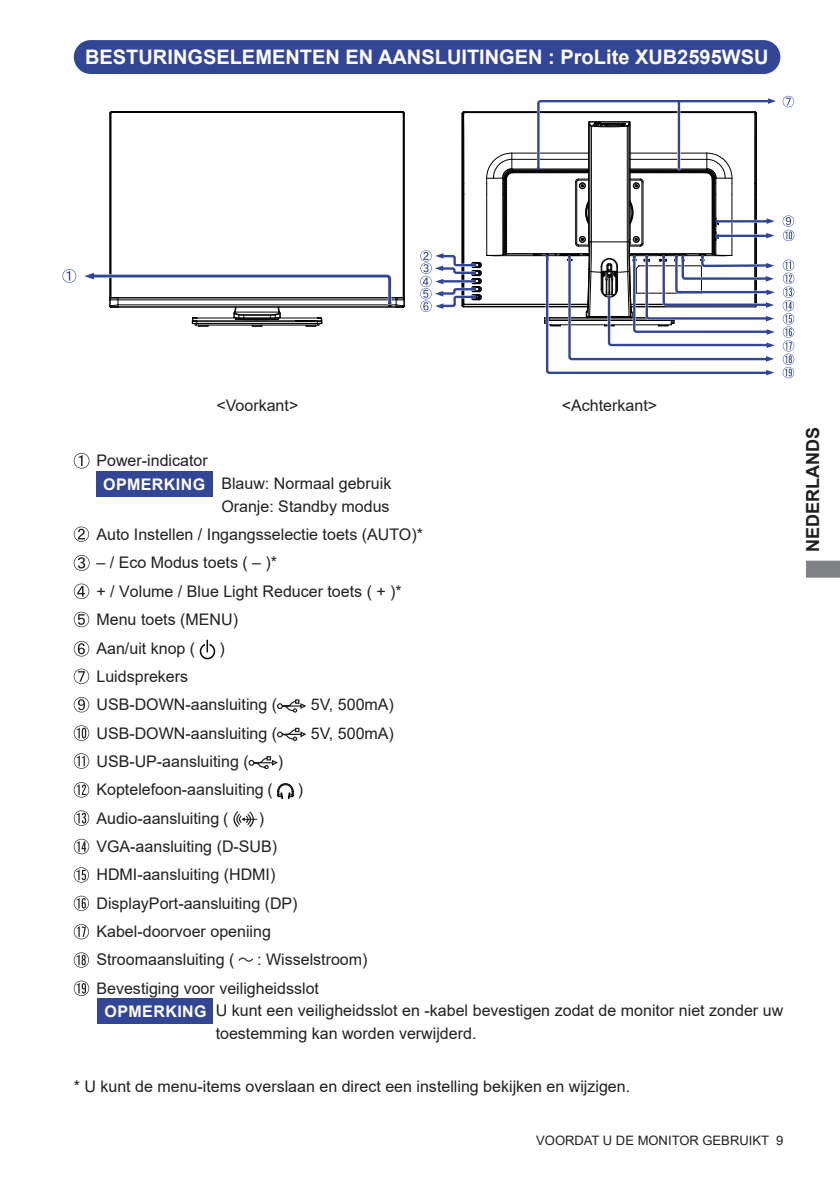
<style>
.page{position:relative;width:840px;height:1191px;background:#fff}
.page>*{position:absolute;margin:0;border:0;box-sizing:border-box;transform-origin:0 0}
.t1{font:700 20px "Arial";color:#fff}
.t2{font:700 18px "Arial";color:#231f20}
.t3{font:16px/28.4px "Arial";color:#231f20}
.t4{font:700 16px "Arial";letter-spacing:.025em;color:#fff}
.t5{font:13px "Arial";color:#231f20}
</style>
<div class="page">
<svg style="left:806px;top:560px;width:33px;height:17px"></svg>
<div style="left:96px;top:471px;width:116px;height:25px;background:#334595"></div>
<div style="left:97px;top:998px;width:115px;height:25px;background:#334595"></div>
<div style="left:75px;top:41px;width:704px;height:32px;background:#334595;border-radius:16px"></div>
<div style="left:74px;top:40px;width:706px;height:34px;border:2px solid #334595;border-radius:16px"></div>
<svg style="left:74px;top:453px;width:15px;height:15px"></svg>
<svg style="left:74px;top:526px;width:15px;height:16px"></svg>
<svg style="left:74px;top:555px;width:15px;height:15px"></svg>
<svg style="left:74px;top:583px;width:15px;height:16px"></svg>
<svg style="left:74px;top:612px;width:15px;height:15px"></svg>
<svg style="left:74px;top:641px;width:15px;height:15px"></svg>
<div style="left:200px;top:643px;width:15px;height:16px;border:1px solid #000;border-radius:50%"></div>
<svg style="left:205px;top:640px;width:4px;height:12px"></svg>
<svg style="left:206px;top:639px;width:2px;height:13px"></svg>
<svg style="left:74px;top:668px;width:15px;height:16px"></svg>
<svg style="left:74px;top:697px;width:15px;height:15px"></svg>
<svg style="left:277px;top:699px;width:29px;height:13px"></svg>
<svg style="left:74px;top:725px;width:15px;height:16px"></svg>
<svg style="left:277px;top:727px;width:29px;height:13px"></svg>
<svg style="left:74px;top:753px;width:15px;height:15px"></svg>
<svg style="left:248px;top:756px;width:30px;height:13px"></svg>
<svg style="left:74px;top:782px;width:15px;height:15px"></svg>
<svg style="left:277px;top:783px;width:16px;height:16px"></svg>
<svg style="left:74px;top:810px;width:15px;height:16px"></svg>
<svg style="left:233px;top:811px;width:24px;height:16px"></svg>
<svg style="left:74px;top:839px;width:15px;height:15px"></svg>
<svg style="left:74px;top:867px;width:15px;height:15px"></svg>
<svg style="left:74px;top:895px;width:15px;height:16px"></svg>
<svg style="left:74px;top:924px;width:15px;height:15px"></svg>
<svg style="left:74px;top:952px;width:15px;height:15px"></svg>
<svg style="left:238px;top:957px;width:15px;height:4px"></svg>
<svg style="left:74px;top:980px;width:15px;height:16px"></svg>
<hr style="left:109px;top:113px;width:1px;height:185px;background:#030303">
<hr style="left:110px;top:113px;width:1px;height:185px;background:#030303">
<hr style="left:402px;top:113px;width:1px;height:185px;background:#030303">
<hr style="left:403px;top:113px;width:1px;height:185px;background:#030303">
<hr style="left:111px;top:112px;width:291px;height:1px;background:#030303">
<hr style="left:111px;top:111px;width:291px;height:1px;background:#030303">
<svg style="left:62px;top:269px;width:343px;height:58px"></svg>
<svg style="left:420px;top:96px;width:373px;height:282px"></svg>
<p class="t1" style="left:85px;top:43px;width:684px">BESTURINGSELEMENTEN EN AANSLUITINGEN : ProLite XUB2595WSU</p>
<p class="t3" style="left:216px;top:391px;width:83px">&lt;Voorkant&gt;</p>
<p class="t3" style="left:561px;top:391px;width:97px">&lt;Achterkant&gt;</p>
<p class="t3" style="left:96px;top:446px;width:113px">Power-indicator</p>
<p class="t3" style="left:221px;top:472px;width:171px;line-height:22.6px">Blauw: Normaal gebruik<br>Oranje: Standby modus</p>
<p class="t3" style="left:96px;top:520px;width:328px">Auto Instellen / Ingangsselectie toets (AUTO)*</p>
<p class="t3" style="left:96px;top:548px;width:307px">– / Eco Modus toets ( – )*<br>+ / Volume / Blue Light Reducer toets ( + )*<br>Menu toets (MENU)<br>Aan/uit knop (</p>
<p class="t4" style="left:103px;top:472px;width:103px">OPMERKING</p>
<p class="t3" style="left:219px;top:634px;width:7px">)</p>
<p class="t3" style="left:96px;top:662px;width:182px">Luidsprekers<br>USB-DOWN-aansluiting (</p>
<p class="t3" style="left:310px;top:690px;width:85px">5V, 500mA)</p>
<p class="t3" style="left:96px;top:718px;width:182px">USB-DOWN-aansluiting (</p>
<p class="t3" style="left:310px;top:718px;width:85px">5V, 500mA)</p>
<p class="t3" style="left:96px;top:747px;width:154px">USB-UP-aansluiting (</p>
<p class="t3" style="left:278px;top:747px;width:7px">)</p>
<p class="t3" style="left:96px;top:775px;width:178px">Koptelefoon-aansluiting (</p>
<p class="t3" style="left:298px;top:775px;width:7px">)</p>
<p class="t3" style="left:96px;top:803px;width:133px">Audio-aansluiting (</p>
<p class="t3" style="left:96px;top:803px;width:202px;text-indent:162px">)<br>VGA-aansluiting (D-SUB)<br>HDMI-aansluiting (HDMI)<br>DisplayPort-aansluiting (DP)<br>Kabel-doorvoer openiing<br>Stroomaansluiting (</p>
<p class="t3" style="left:96px;top:945px;width:272px;text-indent:160px">: Wisselstroom)<br>Bevestiging voor veiligheidsslot</p>
<p class="t3" style="left:215px;top:999px;width:568px;line-height:22.6px">U kunt een veiligheidsslot en -kabel bevestigen zodat de monitor niet zonder uw toestemming kan worden verwijderd.</p>
<p class="t3" style="left:74px;top:1072px;width:557px">* U kunt de menu-items overslaan en direct een instelling bekijken en wijzigen.</p>
<p class="t4" style="left:104px;top:999px;width:104px">OPMERKING</p>
<p class="t5" style="left:536px;top:1131px;width:248px">VOORDAT U DE MONITOR GEBRUIKT 9</p>
<p class="t2" style="left:799px;top:551px;width:126px;rotate:-90deg">NEDERLANDS</p>
</div>
